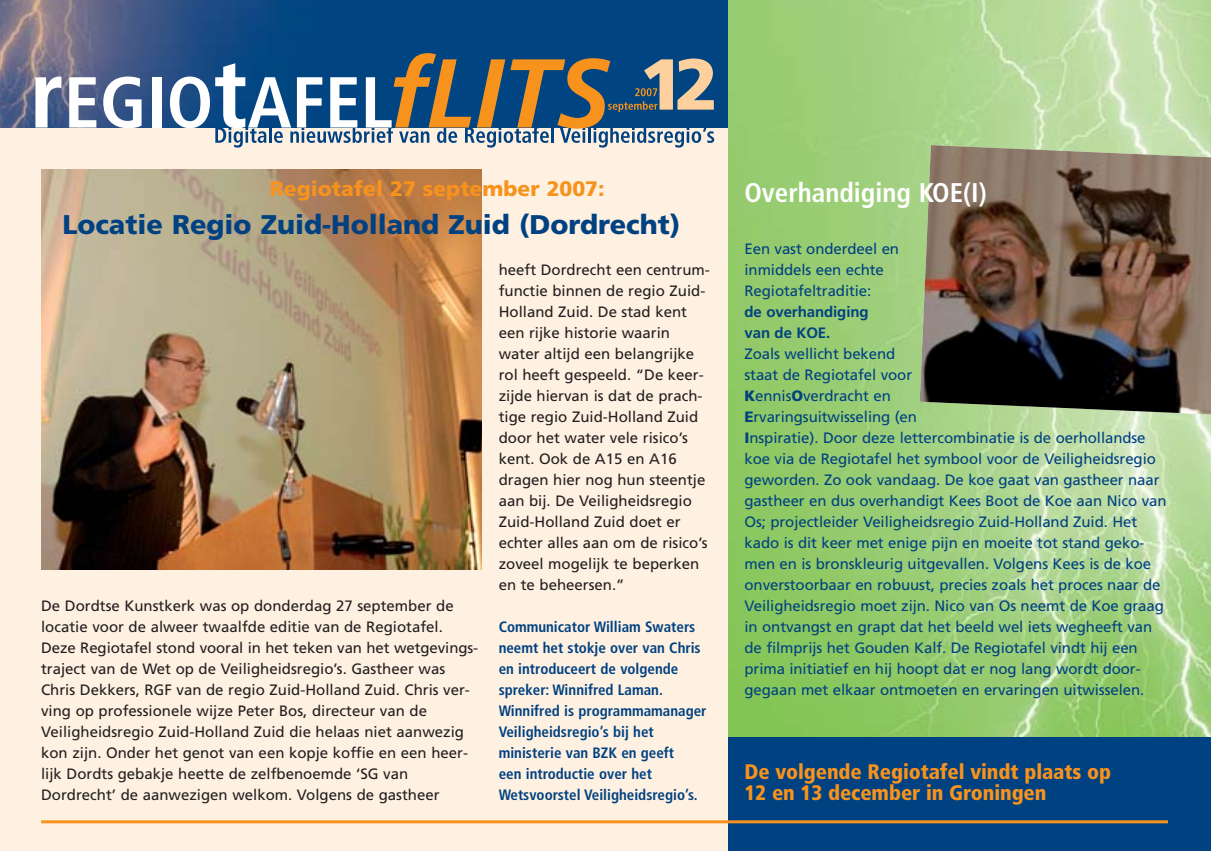
<style>
.page{position:relative;width:1212px;height:851px;background:#fff}
.page>*{position:absolute;margin:0;border:0;box-sizing:border-box;transform-origin:0 0}
.t1{font:900 27px "Frutiger";color:#004181}
.t2{font:700 condensed 27px "Frutiger";color:#fff}
.t3{font:900 condensed 21px/21px "Frutiger";letter-spacing:-.005em;color:#f7931d}
.t4{font:900 21px "Frutiger";color:#f7931d}
.t5{font:15px/21px "Frutiger";color:#231f20}
.t6{font:15px/21px "Frutiger";letter-spacing:-.005em;color:#004181}
.t7{font:700 condensed 15px/21px "Frutiger";color:#004181}
.t8{font:700 15px/21px "Frutiger";letter-spacing:-.005em;color:#004181}
.s1{font-weight:900}
</style>
<div class="page">
<img style="left:727px;top:1px;width:483px;height:736px">
<div style="left:715px;top:737px;width:495px;height:113px;background:#004181"></div>
<div style="left:0;top:107px;width:727px;height:743px;background:#fff1e1"></div>
<img style="left:0;top:1px;width:727px;height:127px">
<svg style="left:35px;top:76px;width:26px;height:51px"></svg>
<svg style="left:69px;top:77px;width:27px;height:50px"></svg>
<svg style="left:103px;top:76px;width:39px;height:52px"></svg>
<div style="left:152px;top:77px;width:9px;height:50px;background:#fff"></div>
<svg style="left:170px;top:53px;width:544px;height:94px"></svg>
<hr style="left:41px;top:820px;width:1127px;height:3px;background:#f7931d">
<img style="left:41px;top:170px;width:441px;height:399px">
<img style="left:920px;top:145px;width:290px;height:270px">
<h2 class="t4" style="left:270px;top:180px;width:336px">Regiotafel 27 september 2007:</h2>
<h1 class="t1" style="left:62px;top:213px;width:619px">Locatie Regio Zuid-Holland Zuid (Dordrecht)</h1>
<p class="t5" style="left:41px;top:596px;width:439px">De Dordtse Kunstkerk was op donderdag 27 september de locatie voor de alweer twaalfde editie van de Regiotafel.<br>Deze Regiotafel stond vooral in het teken van het wetgevings&shy;traject van de Wet op de Veiligheidsregio’s. Gastheer was Chris Dekkers, RGF van de regio Zuid-Holland Zuid. Chris ver&shy;ving op professionele wijze Peter Bos, directeur van de Veiligheidsregio Zuid-Holland Zuid die helaas niet aanwezig kon zijn. Onder het genot van een kopje koffie en een heer&shy;lijk Dordts gebakje heette de zelfbenoemde ‘SG van Dordrecht’ de aanwezigen welkom. Volgens de gastheer</p>
<p class="t5" style="left:499px;top:260px;width:213px">heeft Dordrecht een centrum&shy;functie binnen de regio Zuid-<br>Holland Zuid. De stad kent een rijke historie waarin water altijd een belangrijke rol heeft gespeeld. “De keer&shy;zijde hiervan is dat de prach&shy;tige regio Zuid-Holland Zuid door het water vele risico’s kent. Ook de A15 en A16 dragen hier nog hun steentje aan bij. De Veiligheidsregio<br>Zuid-Holland Zuid doet er echter alles aan om de risico’s zoveel mogelijk te beperken en te beheersen.”</p>
<p class="t7" style="left:499px;top:617px;width:209px">Communicator William Swaters neemt het stokje over van Chris en introduceert de volgende spreker: Winnifred Laman.<br>Winnifred is programmamanager<br>Veiligheidsregio’s bij het ministerie van BZK en geeft<br>een introductie over het<br>Wetsvoorstel Veiligheidsregio’s.</p>
<h1 class="t2" style="left:744px;top:182px;width:244px">Overhandiging KOE(I)</h1>
<p class="t6" style="left:744px;top:239px;width:156px">Een vast onderdeel en inmiddels een echte<br>Regiotafeltraditie:</p>
<p class="t8" style="left:744px;top:302px;width:126px">de overhandiging van de KOE.</p>
<p class="t6" style="left:744px;top:344px;width:423px">Zoals wellicht bekend<br>staat de Regiotafel voor<br><span class="s1">K</span>ennis<span class="s1">O</span>verdracht en<br><span class="s1">E</span>rvaringsuitwisseling (en<br><span class="s1">I</span>nspiratie). Door deze lettercombinatie is de oerhollandse koe via de Regiotafel het symbool voor de Veiligheidsregio geworden. Zo ook vandaag. De koe gaat van gastheer naar gastheer en dus overhandigt Kees Boot de Koe aan Nico van Os; projectleider Veiligheidsregio Zuid-Holland Zuid. Het kado is dit keer met enige pijn en moeite tot stand geko&shy;men en is bronskleurig uitgevallen. Volgens Kees is de koe onverstoorbaar en robuust, precies zoals het proces naar de Veiligheidsregio moet zijn. Nico van Os neemt de Koe graag in ontvangst en grapt dat het beeld wel iets wegheeft van de filmprijs het Gouden Kalf. De Regiotafel vindt hij een prima initiatief en hij hoopt dat er nog lang wordt door&shy;gegaan met elkaar ontmoeten en ervaringen uitwisselen.</p>
<h2 class="t3" style="left:744px;top:763px;width:368px">De volgende Regiotafel vindt plaats op<br>12 en 13 december in Groningen</h2>
</div>
